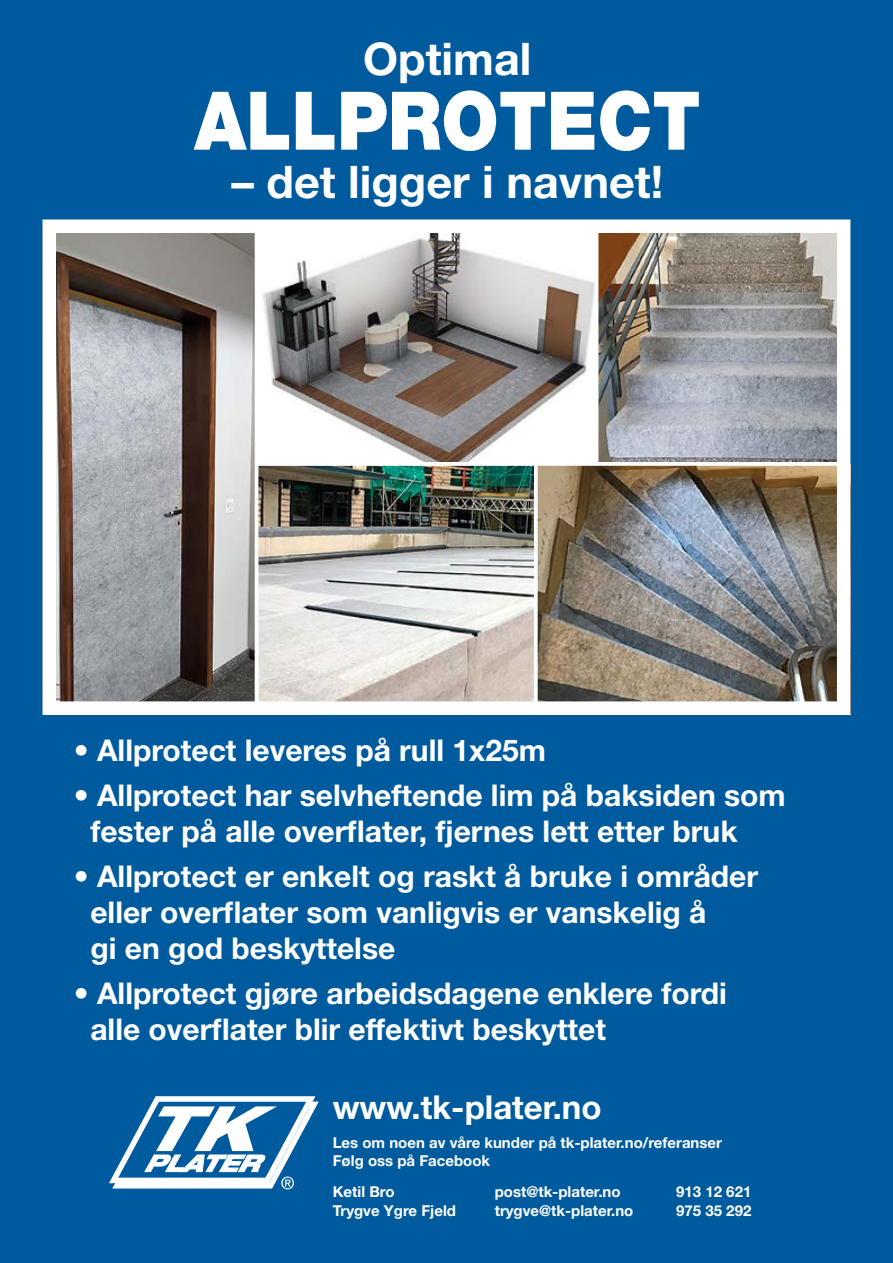
<style>
.page{position:relative;width:893px;height:1263px;background:#005b9e}
.page>*{position:absolute;margin:0;border:0;box-sizing:border-box;transform-origin:0 0}
.t1{font:900 81px "Helvetica Neue LT Std";color:#fff;scale:.89 1}
.t2{font:700 45px "Helvetica Neue LT Std";color:#fff}
.t3{font:700 33px "Helvetica Neue LT Std";color:#fff}
.t4{font:700 30px/36px "Helvetica Neue LT Std";color:#fff}
.t5{font:700 15px/18px "Helvetica Neue LT Std";color:#fff}
</style>
<div class="page">
<img style="left:258px;top:234px;width:577px;height:228px">
<img style="left:58px;top:234px;width:197px;height:466px">
<img style="left:258px;top:466px;width:577px;height:234px">
<div style="left:43px;top:219px;width:807px;height:496px;border:14px solid #fff"></div>
<hr style="left:595px;top:233px;width:3px;height:231px;background:#fff">
<svg style="left:534px;top:466px;width:4px;height:239px"></svg>
<hr style="left:255px;top:231px;width:3px;height:480px;background:#fff">
<svg style="left:258px;top:462px;width:583px;height:4px;fill:#fff"></svg>
<svg style="left:109px;top:1096px;width:210px;height:94px"></svg>
<h2 class="t2" style="left:363px;top:31px;width:170px">Optimal</h2>
<h1 class="t1" style="left:194px;top:72px;width:570px">ALLPROTECT</h1>
<h2 class="t2" style="left:232px;top:154px;width:433px">– det ligger i navnet!</h2>
<p class="t4" style="left:74px;top:731px;width:474px">• Allprotect leveres på rull 1x25m</p>
<p class="t4" style="left:90px;top:776px;width:697px;text-indent:-17px">• Allprotect har selvheftende lim på baksiden som fester på alle overflater, fjernes lett etter bruk</p>
<p class="t4" style="left:90px;top:857px;width:669px;text-indent:-17px">• Allprotect er enkelt og raskt å bruke i områder eller overflater som vanligvis er vanskelig å<br>gi en god beskyttelse</p>
<p class="t4" style="left:90px;top:974px;width:638px;text-indent:-17px">• Allprotect gjøre arbeidsdagene enklere fordi alle overflater blir effektivt beskyttet</p>
<p class="t3" style="left:333px;top:1087px;width:270px">www.tk-plater.no</p>
<p class="t5" style="left:333px;top:1133px;width:391px">Les om noen av våre kunder på tk-plater.no/referanser<br>Følg oss på Facebook</p>
<p class="t5" style="left:333px;top:1183px;width:63px">Ketil Bro</p>
<p class="t5" style="left:495px;top:1183px;width:127px">post@tk-plater.no</p>
<p class="t5" style="left:676px;top:1183px;width:77px">913 12 621</p>
<p class="t5" style="left:333px;top:1201px;width:125px">Trygve Ygre Fjeld</p>
<p class="t5" style="left:495px;top:1201px;width:140px">trygve@tk-plater.no</p>
<p class="t5" style="left:676px;top:1201px;width:77px">975 35 292</p>
</div>
